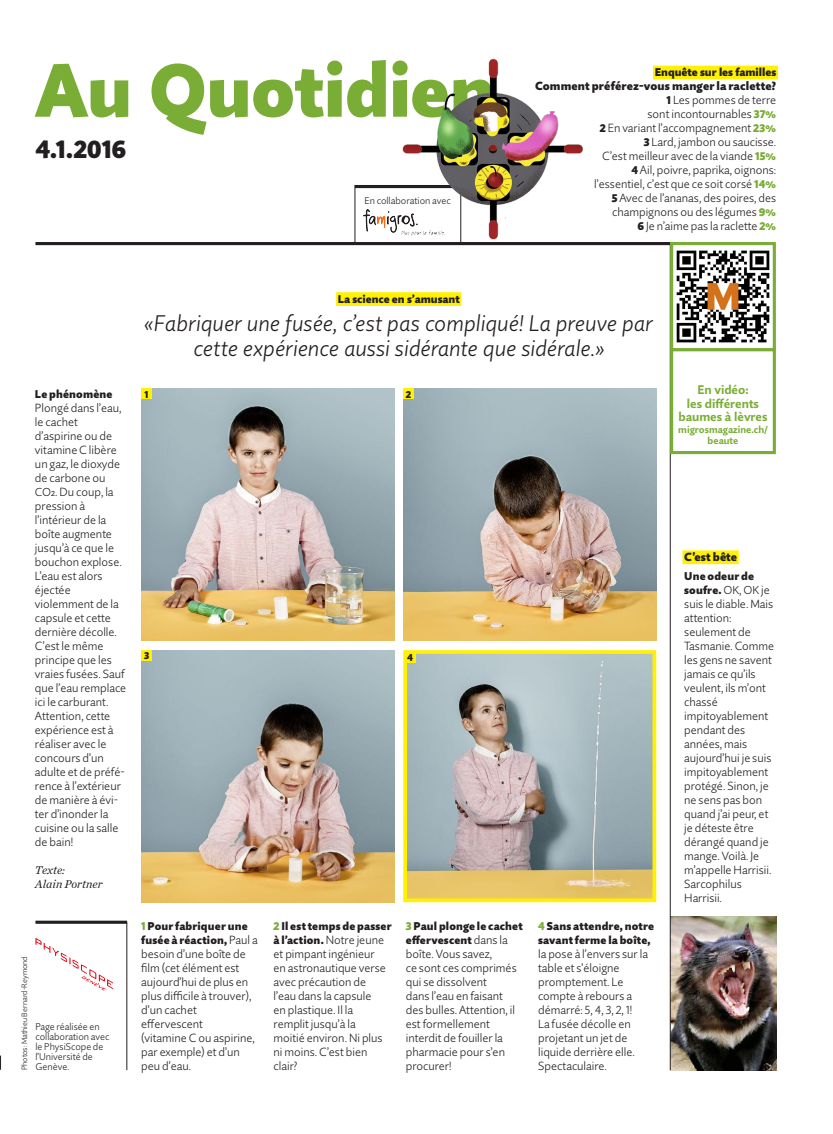
<style>
.page{position:relative;width:833px;height:1134px;background:#fff}
.page>*{position:absolute;margin:0;border:0;box-sizing:border-box;transform-origin:0 0}
.t1{font:900 75px "Quire Sans Pro";letter-spacing:-.01em;color:#79ad36}
.t2{font:900 25px "Quire Sans Pro";color:#231f20}
.t3{font:italic 300 22.5px/25px "Quire Sans Pro";letter-spacing:-.005em;color:#231f20;text-align:center}
.t4{font:700 12.5px/13.8px "Quire Sans Pro";color:#79ad36;text-align:center}
.t5{font:300 11.75px/14px "Quire Sans Pro";color:#231f20}
.t6{font:italic 11.75px/14px "Chronicle Text G1";color:#231f20}
.t7{font:900 11.75px "Quire Sans Pro";color:#231f20}
.t8{font:900 11.25px/14px "Quire Sans Pro";letter-spacing:.015em;color:#231f20}
.t9{font:700 10px/11.2px "Quire Sans Pro";color:#79ad36;text-align:center}
.t10{font:900 10px "Quire Sans Pro";color:#231f20}
.t11{font:300 9.75px/10px "Quire Sans Pro";color:#231f20}
.t12{font:300 7.75px "Quire Sans Pro";color:#231f20}
.s1{font-weight:900}
.s2{font-weight:900;font-size:11.25px}
.s3{font-weight:900;font-size:11.25px;color:#79ad36}
.s4{font-size:11.5px}
.s5{color:#79ad36}
.s6{font-weight:300;font-size:11.75px}
.s7{font-weight:300;font-size:11.5px}
</style>
<div class="page">
<img style="left:141px;top:389px;width:253px;height:252px">
<img style="left:141px;top:650px;width:253px;height:252px">
<img style="left:403px;top:389px;width:253px;height:252px">
<img style="left:408px;top:655px;width:243px;height:242px">
<div style="left:403px;top:650px;width:253px;height:252px;border:4px solid #fff101"></div>
<img style="left:671px;top:916px;width:105px;height:154px">
<img style="left:364px;top:209px;width:36px;height:24px">
<div style="left:336px;top:292px;width:125px;height:14px;background:#fff101"></div>
<div style="left:141px;top:389px;width:11px;height:10px;background:#fff101"></div>
<div style="left:141px;top:650px;width:11px;height:11px;background:#fff101"></div>
<div style="left:403px;top:389px;width:11px;height:10px;background:#fff101"></div>
<div style="left:405px;top:652px;width:10px;height:10px;background:#fff101"></div>
<div style="left:682px;top:550px;width:56px;height:14px;background:#fff101"></div>
<hr style="left:35px;top:921px;width:92px;height:3px;background:#231f20">
<hr style="left:127px;top:922px;width:1px;height:148px;background:#231f20">
<svg style="left:35px;top:938px;width:78px;height:53px"></svg>
<div style="left:653px;top:66px;width:125px;height:13px;background:#fff101"></div>
<hr style="left:355px;top:185px;width:106px;height:3px;background:#231f20">
<hr style="left:355px;top:185px;width:1px;height:57px;background:#231f20">
<img style="left:400px;top:58px;width:183px;height:184px">
<svg style="left:0;top:1055px;width:1px;height:15px"></svg>
<hr style="left:35px;top:242px;width:635px;height:3px;background:#231f20">
<hr style="left:670px;top:244px;width:1px;height:826px;background:#231f20">
<div style="left:670px;top:348px;width:106px;height:106px;border:3px solid #79ad36"></div>
<img style="left:676px;top:250px;width:94px;height:93px">
<div style="left:670px;top:242px;width:106px;height:109px;border:3px solid #79ad36"></div>
<h1 class="t1" style="left:35px;top:42px;width:461px">Au Quotidien</h1>
<h2 class="t2" style="left:35px;top:133px;width:93px">4.1.2016</h2>
<p class="t11" style="left:365px;top:196px;width:88px">En collaboration avec</p>
<p class="t8" style="left:655px;top:65px;width:123px">Enquête sur les familles</p>
<p class="t5" style="left:535px;top:79px;width:243px;text-align:right"><span class="s1">Comment préférez-vous manger la raclette?<br></span><span class="s2">1</span> Les pommes de terre<br>sont incontournables <span class="s3">37%<br></span><span class="s2">2</span> En variant l’accompagnement <span class="s3">23%<br></span><span class="s2">3</span> Lard, jambon ou saucisse.<br>C’est meilleur avec de la viande <span class="s3">15%<br></span><span class="s2">4</span> Ail, poivre, paprika, oignons:<br>l’essentiel, c’est que ce soit corsé <span class="s3">14%<br></span><span class="s2">5</span> Avec de l’ananas, des poires, des<br>champignons ou des légumes <span class="s3">9%<br></span><span class="s2">6</span> Je n’aime pas la raclette <span class="s3">2%</span></p>
<p class="t8" style="left:35px;top:387px;width:79px">Le phénomène</p>
<p class="t5" style="left:35px;top:401px;width:93px">Plongé dans l’eau, le cachet d’aspirine ou de vitamine C libère un gaz, le dioxyde de carbone ou<br><span class="s4">CO</span>2. Du coup, la pression à l’intérieur de la boîte augmente jusqu’à ce que le bouchon explose.<br>L’eau est alors éjectée violemment de la capsule et cette dernière décolle.<br>C’est le même principe que les vraies fusées. Sauf que l’eau remplace ici le carburant.<br>Attention, cette expérience est à réaliser avec le concours d’un adulte et de préfé&shy;rence à l’extérieur de manière à évi&shy;ter d’inonder la cuisine ou la salle de bain!</p>
<p class="t6" style="left:35px;top:862px;width:69px">Texte:<br>Alain Portner</p>
<p class="t12" style="left:20px;top:1070px;width:115px;rotate:-90deg">Photos: Mathieu Bernard-Reymond</p>
<p class="t11" style="left:35px;top:1022px;width:76px">Page réalisée en collaboration avec le PhysiScope de l’Université de<br>Genève.</p>
<p class="t8" style="left:338px;top:292px;width:123px">La science en s’amusant</p>
<h3 class="t3" style="left:145px;top:310px;width:510px">«Fabriquer une fusée, c’est pas compliqué! La preuve par cette expérience aussi sidérante que sidérale.»</h3>
<p class="t10" style="left:145px;top:388px;width:6px">1</p>
<p class="t10" style="left:406px;top:388px;width:7px">2</p>
<p class="t10" style="left:144px;top:649px;width:7px">3</p>
<p class="t10" style="left:407px;top:651px;width:7px">4</p>
<p class="t8" style="left:141px;top:919px;width:118px"><span class="s5">1</span> Pour fabriquer une fusée à réaction, <span class="s6">Paul a</span></p>
<p class="t5" style="left:141px;top:947px;width:115px">besoin d’une boîte de film (cet élément est aujourd’hui de plus en plus difficile à trouver), d’un cachet effervescent<br>(vitamine C ou aspirine, par exemple) et d’un peu d’eau.</p>
<p class="t8" style="left:273px;top:919px;width:120px"><span class="s5">2</span> Il est temps de passer à l’action. <span class="s6">Notre jeune</span></p>
<p class="t5" style="left:273px;top:947px;width:114px">et pimpant ingénieur en astronautique verse avec précaution de l’eau dans la capsule en plastique. Il la remplit jusqu’à la moitié environ. Ni plus ni moins. C’est bien clair?</p>
<p class="t8" style="left:406px;top:919px;width:118px"><span class="s5">3</span> Paul plonge le cachet effervescent <span class="s6">dans la</span></p>
<p class="t5" style="left:406px;top:947px;width:112px">boîte. Vous savez,<br>ce sont ces comprimés qui se dissolvent<br>dans l’eau en faisant des bulles. Attention, il est formellement interdit de fouiller la pharmacie pour s’en procurer!</p>
<p class="t8" style="left:538px;top:919px;width:118px"><span class="s5">4</span> Sans attendre, notre savant ferme la boîte,</p>
<p class="t5" style="left:538px;top:947px;width:111px">la pose à l’envers sur la table et s’éloigne promptement. Le compte à rebours a démarré: 5, 4, 3, 2, 1!<br>La fusée décolle en projetant un jet de liquide derrière elle.<br>Spectaculaire.</p>
<p class="t4" style="left:678px;top:382px;width:91px">En vidéo:<br>les différents baumes à lèvres</p>
<p class="t9" style="left:678px;top:423px;width:91px">migrosmagazine.ch/ beaute</p>
<p class="t7" style="left:684px;top:549px;width:54px">C'est bête</p>
<p class="t8" style="left:684px;top:569px;width:87px">Une odeur de soufre. <span class="s7">OK</span><span class="s6">,</span> <span class="s7">OK</span> <span class="s6">je</span></p>
<p class="t5" style="left:684px;top:597px;width:92px">suis le diable. Mais attention: seulement de<br>Tasmanie. Comme les gens ne savent jamais ce qu’ils veulent, ils m’ont chassé impitoyablement pendant des années, mais aujourd’hui je suis impitoyablement protégé. Sinon, je ne sens pas bon quand j’ai peur, et je déteste être dérangé quand je mange. Voilà. Je m’appelle Harrisii.<br>Sarcophilus<br>Harrisii.</p>
</div>
